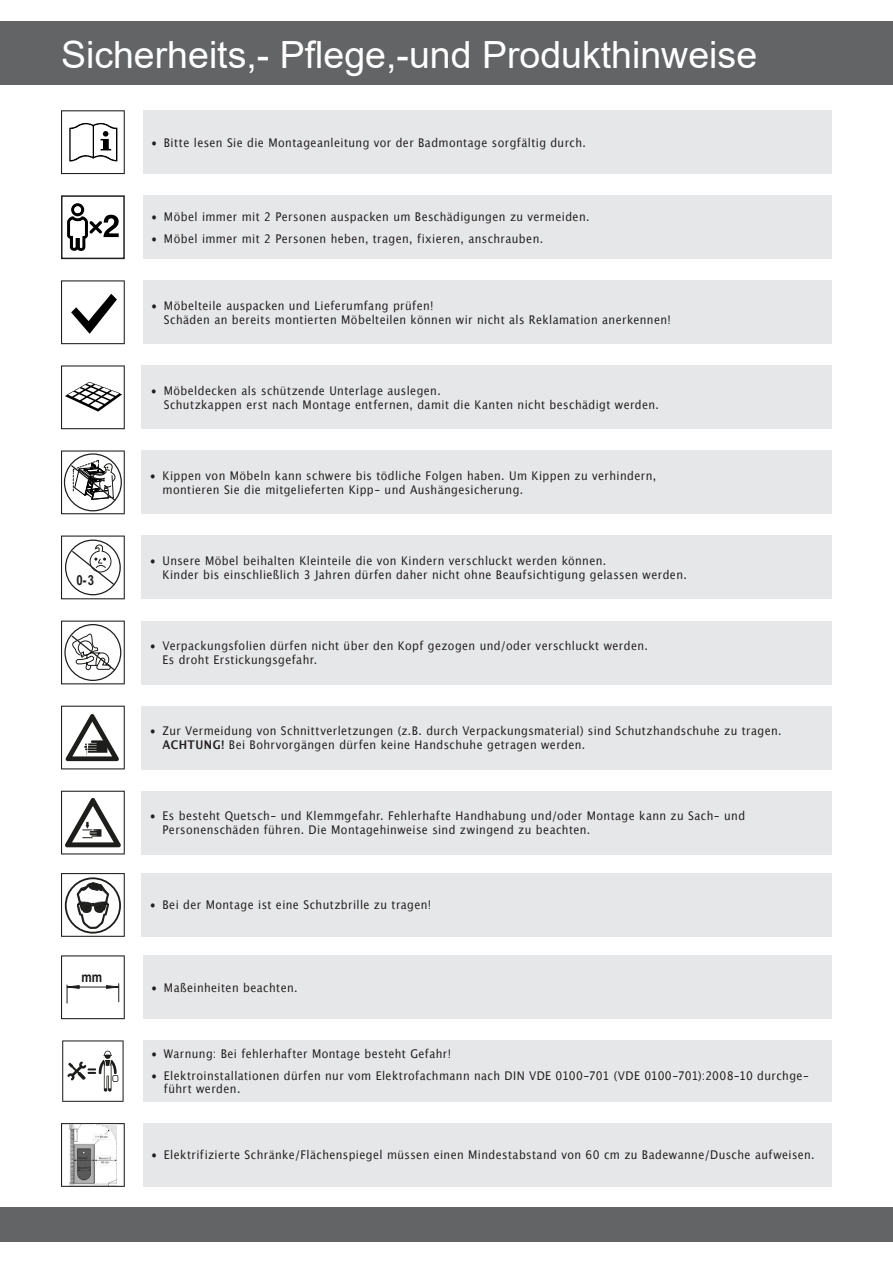
<style>
.page{position:relative;width:893px;height:1263px;background:#fff}
.page>*{position:absolute;margin:0;border:0;box-sizing:border-box;transform-origin:0 0}
.t1{font:37.5px "Arial";color:#fff}
.t2{font:700 14.25px "Arial Narrow";color:#1d1d1b}
.t3{font:700 13.95px "Arial Narrow";color:#1d1d1b}
.t4{font:12px/13.5px "Lucida Grande";letter-spacing:.035em;color:#231f20;scale:.9 1}
.s1{font-weight:700}
</style>
<div class="page">
<div style="left:0;top:21px;width:893px;height:64px;background:#636466"></div>
<div style="left:0;top:1208px;width:893px;height:34px;background:#636466"></div>
<div style="left:143px;top:110px;width:689px;height:64px;background:#e6e7e8"></div>
<div style="left:143px;top:195px;width:689px;height:64px;background:#e6e7e8"></div>
<div style="left:142px;top:450px;width:690px;height:64px;background:#e6e7e8"></div>
<div style="left:142px;top:535px;width:690px;height:64px;background:#e6e7e8"></div>
<div style="left:142px;top:621px;width:690px;height:63px;background:#e6e7e8"></div>
<div style="left:142px;top:706px;width:690px;height:63px;background:#e6e7e8"></div>
<div style="left:142px;top:791px;width:690px;height:63px;background:#e6e7e8"></div>
<div style="left:142px;top:873px;width:690px;height:64px;background:#e6e7e8"></div>
<svg style="left:61px;top:110px;width:64px;height:64px"></svg>
<svg style="left:61px;top:450px;width:64px;height:64px"></svg>
<svg style="left:61px;top:535px;width:64px;height:64px"></svg>
<svg style="left:61px;top:621px;width:64px;height:63px"></svg>
<svg style="left:61px;top:706px;width:64px;height:63px"></svg>
<svg style="left:61px;top:791px;width:64px;height:63px"></svg>
<svg style="left:61px;top:873px;width:64px;height:64px"></svg>
<svg style="left:67px;top:203px;width:52px;height:48px"></svg>
<div style="left:74px;top:206px;width:7px;height:7px;background:#fff;border-radius:50%"></div>
<div style="left:61px;top:195px;width:64px;height:64px;border:2px solid #231f20"></div>
<div style="left:143px;top:280px;width:689px;height:64px;background:#e6e7e8"></div>
<svg style="left:61px;top:280px;width:64px;height:64px"></svg>
<div style="left:142px;top:365px;width:690px;height:64px;background:#e6e7e8"></div>
<svg style="left:61px;top:365px;width:64px;height:64px"></svg>
<div style="left:143px;top:1123px;width:689px;height:64px;background:#e6e7e8"></div>
<svg style="left:61px;top:1123px;width:64px;height:64px"></svg>
<img style="left:69px;top:1124px;width:47px;height:61px">
<div style="left:143px;top:1040px;width:689px;height:62px;background:#e6e7e8"></div>
<svg style="left:62px;top:1040px;width:62px;height:62px"></svg>
<div style="left:143px;top:955px;width:689px;height:64px;background:#e6e7e8"></div>
<svg style="left:61px;top:955px;width:64px;height:64px"></svg>
<h1 class="t1" style="left:61px;top:34px;width:698px">Sicherheits,- Pflege,-und Produkthinweise</h1>
<p class="t4" style="left:151px;top:136px;width:485px">• Bitte lesen Sie die Montageanleitung vor der Badmontage sorgfältig durch.</p>
<p class="t4" style="left:151px;top:210px;width:488px">• Möbel immer mit 2 Personen auspacken um Beschädigungen zu vermeiden.</p>
<p class="t4" style="left:151px;top:232px;width:437px">• Möbel immer mit 2 Personen heben, tragen, fixieren, anschrauben.</p>
<p class="t4" style="left:164px;top:300px;width:565px;text-indent:-13px">• Möbelteile auspacken und Lieferumfang prüfen!<br>Schäden an bereits montierten Möbelteilen können wir nicht als Reklamation anerkennen!</p>
<p class="t4" style="left:164px;top:385px;width:552px;text-indent:-13px">• Möbeldecken als schützende Unterlage auslegen.<br>Schutzkappen erst nach Montage entfernen, damit die Kanten nicht beschädigt werden.</p>
<p class="t3" style="left:77px;top:572px;width:19px">0-3</p>
<p class="t2" style="left:82px;top:969px;width:22px">mm</p>
<p class="t4" style="left:163px;top:470px;width:550px;text-indent:-13px">• Kippen von Möbeln kann schwere bis tödliche Folgen haben. Um Kippen zu verhindern, montieren Sie die mitgelieferten Kipp- und Aushängesicherung.</p>
<p class="t4" style="left:163px;top:555px;width:584px;text-indent:-13px">• Unsere Möbel beihalten Kleinteile die von Kindern verschluckt werden können.<br>Kinder bis einschließlich 3 Jahren dürfen daher nicht ohne Beaufsichtigung gelassen werden.</p>
<p class="t4" style="left:163px;top:640px;width:541px;text-indent:-13px">• Verpackungsfolien dürfen nicht über den Kopf gezogen und/oder verschluckt werden.<br>Es droht Erstickungsgefahr.</p>
<p class="t4" style="left:163px;top:725px;width:689px;text-indent:-13px">• Zur Vermeidung von Schnittverletzungen (z.B. durch Verpackungsmaterial) sind Schutzhandschuhe zu tragen.<br><span class="s1">ACHTUNG!</span> Bei Bohrvorgängen dürfen keine Handschuhe getragen werden.</p>
<p class="t4" style="left:163px;top:810px;width:649px;text-indent:-13px">• Es besteht Quetsch- und Klemmgefahr. Fehlerhafte Handhabung und/oder Montage kann zu Sach- und<br>Personenschäden führen. Die Montagehinweise sind zwingend zu beachten.</p>
<p class="t4" style="left:150px;top:899px;width:314px">• Bei der Montage ist eine Schutzbrille zu tragen!</p>
<p class="t4" style="left:151px;top:981px;width:164px">• Maßeinheiten beachten.</p>
<p class="t4" style="left:151px;top:1048px;width:335px">• Warnung: Bei fehlerhafter Montage besteht Gefahr!</p>
<p class="t4" style="left:164px;top:1070px;width:718px;text-indent:-13px">• Elektroinstallationen dürfen nur vom Elektrofachmann nach DIN VDE 0100-701 (VDE 0100-701):2008-10 durchge&shy;führt werden.</p>
<p class="t4" style="left:151px;top:1149px;width:739px">• Elektrifizierte Schränke/Flächenspiegel müssen einen Mindestabstand von 60 cm zu Badewanne/Dusche aufweisen.</p>
</div>
